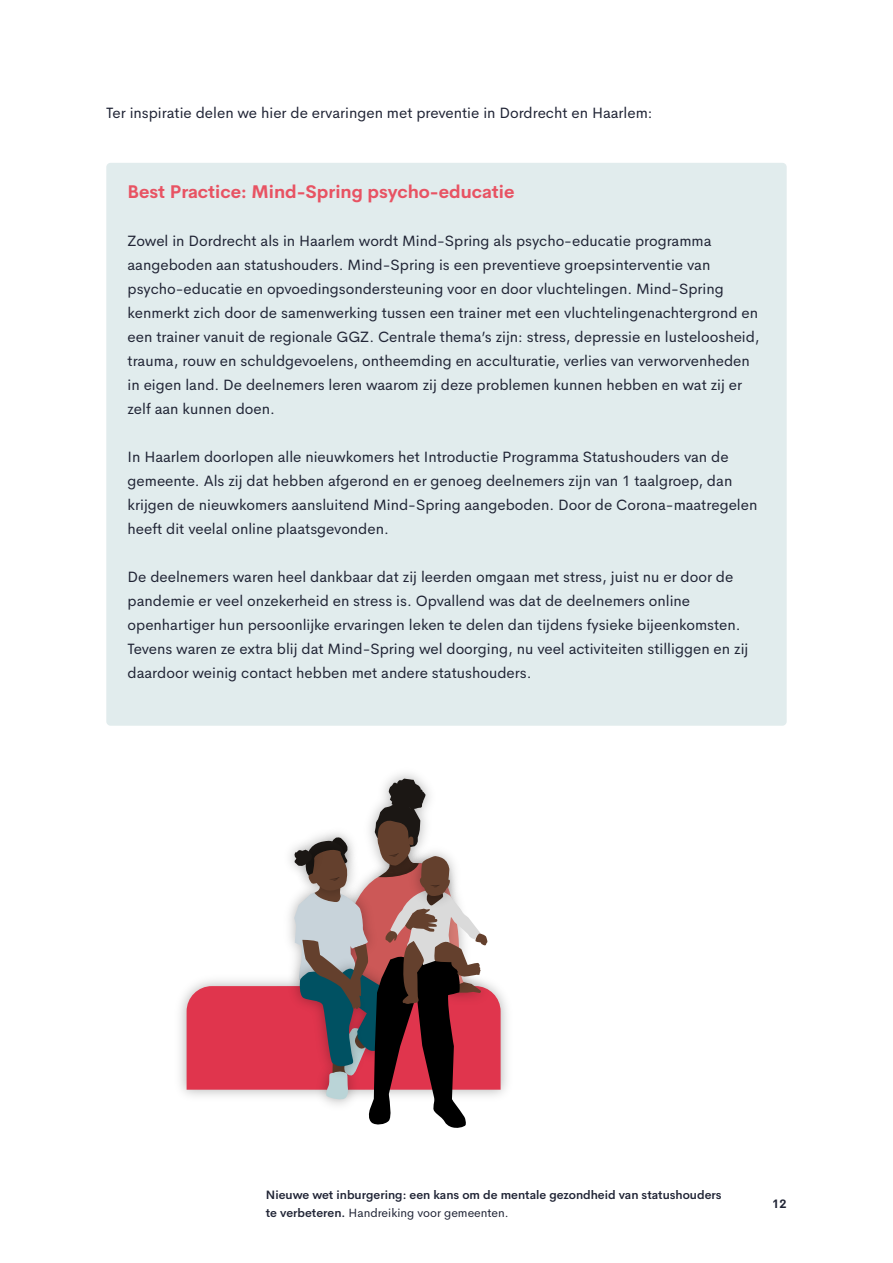
<style>
.page{position:relative;width:893px;height:1263px;background:#fff}
.page>*{position:absolute;margin:0;border:0;box-sizing:border-box;transform-origin:0 0}
.t1{font:700 18px "Cerebri Sans";color:#e85363}
.t2{font:15px/24px "Cerebri Sans";color:#202435}
.t3{font:600 12px/18px "Cerebri Sans";color:#202435}
.t4{font:700 12px "Cerebri Sans";color:#202435}
.s1{font-weight:400}
</style>
<div class="page">
<div style="left:106px;top:163px;width:681px;height:563px;background:#e1eced;border-radius:4px"></div>
<img style="left:180px;top:993px;width:327px;height:101px">
<svg style="left:187px;top:778px;width:314px;height:350px"></svg>
<p class="t2" style="left:106px;top:99px;width:548px">Ter inspiratie delen we hier de ervaringen met preventie in Dordrecht en Haarlem:</p>
<p class="t1" style="left:128px;top:177px;width:388px">Best Practice: Mind-Spring psycho-educatie</p>
<p class="t2" style="left:128px;top:227px;width:634px">Zowel in Dordrecht als in Haarlem wordt Mind-Spring als psycho-educatie programma aangeboden aan statushouders. Mind-Spring is een preventieve groepsinterventie van psycho-educatie en opvoedingsondersteuning voor en door vluchtelingen. Mind-Spring kenmerkt zich door de samenwerking tussen een trainer met een vluchtelingenachtergrond en een trainer vanuit de regionale GGZ. Centrale thema’s zijn: stress, depressie en lusteloosheid, trauma, rouw en schuldgevoelens, ontheemding en acculturatie, verlies van verworvenheden in eigen land. De deelnemers leren waarom zij deze problemen kunnen hebben en wat zij er zelf aan kunnen doen.</p>
<p class="t2" style="left:128px;top:443px;width:631px">In Haarlem doorlopen alle nieuwkomers het Introductie Programma Statushouders van de gemeente. Als zij dat hebben afgerond en er genoeg deelnemers zijn van 1 taalgroep, dan krijgen de nieuwkomers aansluitend Mind-Spring aangeboden. Door de Corona-maatregelen heeft dit veelal online plaatsgevonden.</p>
<p class="t2" style="left:128px;top:563px;width:622px">De deelnemers waren heel dankbaar dat zij leerden omgaan met stress, juist nu er door de pandemie er veel onzekerheid en stress is. Opvallend was dat de deelnemers online openhartiger hun persoonlijke ervaringen leken te delen dan tijdens fysieke bijeenkomsten.<br>Tevens waren ze extra blij dat Mind-Spring wel doorging, nu veel activiteiten stilliggen en zij daardoor weinig contact hebben met andere statushouders.</p>
<p class="t3" style="left:266px;top:1185px;width:457px">Nieuwe wet inburgering: een kans om de mentale gezondheid van statushouders te verbeteren. <span class="s1">Handreiking voor gemeenten.</span></p>
<p class="t4" style="left:772px;top:1194px;width:16px">12</p>
</div>
